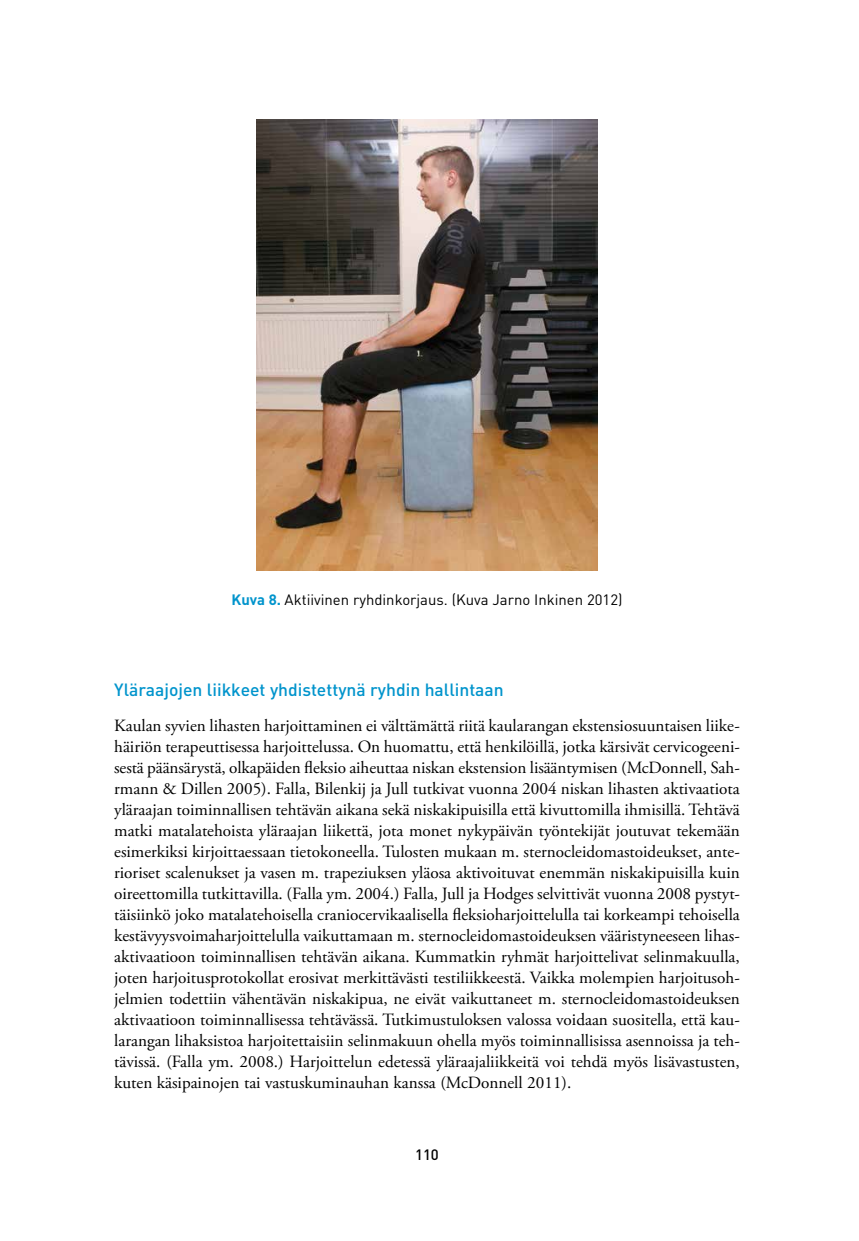
<style>
.page{position:relative;width:859px;height:1241px;background:#fff}
.page>*{position:absolute;margin:0;border:0;box-sizing:border-box;transform-origin:0 0}
.t1{font:500 17.5px "DINOT";color:#0094cc}
.t2{font:17.15px/21px "Adobe Garamond Pro";color:#000;text-align:justify}
.t3{font:14.88px "DINOT";color:#000}
.t4{font:500 14.88px "DINOT";color:#000}
.s1{font-weight:700;color:#0094cc}
</style>
<div class="page">
<img style="left:256px;top:119px;width:341px;height:451px">
<p class="t3" style="left:231px;top:589px;width:392px"><span class="s1">Kuva 8.</span> Aktiivinen ryhdinkorjaus. (Kuva Jarno Inkinen 2012)</p>
<p class="t1" style="left:114px;top:677px;width:391px">Yläraajojen liikkeet yhdistettynä ryhdin hallintaan</p>
<p class="t2" style="left:114px;top:715px;width:627px">Kaulan syvien lihasten harjoittaminen ei välttämättä riitä kaularangan ekstensiosuuntaisen liike&shy;häiriön terapeuttisessa harjoittelussa. On huomattu, että henkilöillä, jotka kärsivät cervicogeeni&shy;sestä päänsärystä, olkapäiden fleksio aiheuttaa niskan ekstension lisääntymisen (McDonnell, Sah&shy;rmann &amp; Dillen 2005). Falla, Bilenkij ja Jull tutkivat vuonna 2004 niskan lihasten aktivaatiota yläraajan toiminnallisen tehtävän aikana sekä niskakipuisilla että kivuttomilla ihmisillä. Tehtävä matki matalatehoista yläraajan liikettä, jota monet nykypäivän työntekijät joutuvat tekemään esimerkiksi kirjoittaessaan tietokoneella. Tulosten mukaan m. sternocleidomastoideukset, ante&shy;rioriset scalenukset ja vasen m. trapeziuksen yläosa aktivoituvat enemmän niskakipuisilla kuin oireettomilla tutkittavilla. (Falla ym. 2004.) Falla, Jull ja Hodges selvittivät vuonna 2008 pystyt&shy;täisiinkö joko matalatehoisella craniocervikaalisella fleksioharjoittelulla tai korkeampi tehoisella kestävyysvoimaharjoittelulla vaikuttamaan m. sternocleidomastoideuksen vääristyneeseen lihas&shy;aktivaatioon toiminnallisen tehtävän aikana. Kummatkin ryhmät harjoittelivat selinmakuulla, joten harjoitusprotokollat erosivat merkittävästi testiliikkeestä. Vaikka molempien harjoitusoh&shy;jelmien todettiin vähentävän niskakipua, ne eivät vaikuttaneet m. sternocleidomastoideuksen aktivaatioon toiminnallisessa tehtävässä. Tutkimustuloksen valossa voidaan suositella, että kau&shy;larangan lihaksistoa harjoitettaisiin selinmakuun ohella myös toiminnallisissa asennoissa ja teh&shy;tävissä. (Falla ym. 2008.) Harjoittelun edetessä yläraajaliikkeitä voi tehdä myös lisävastusten, kuten käsipainojen tai vastuskuminauhan kanssa (McDonnell 2011).</p>
<p class="t4" style="left:415px;top:1144px;width:25px">110</p>
</div>
